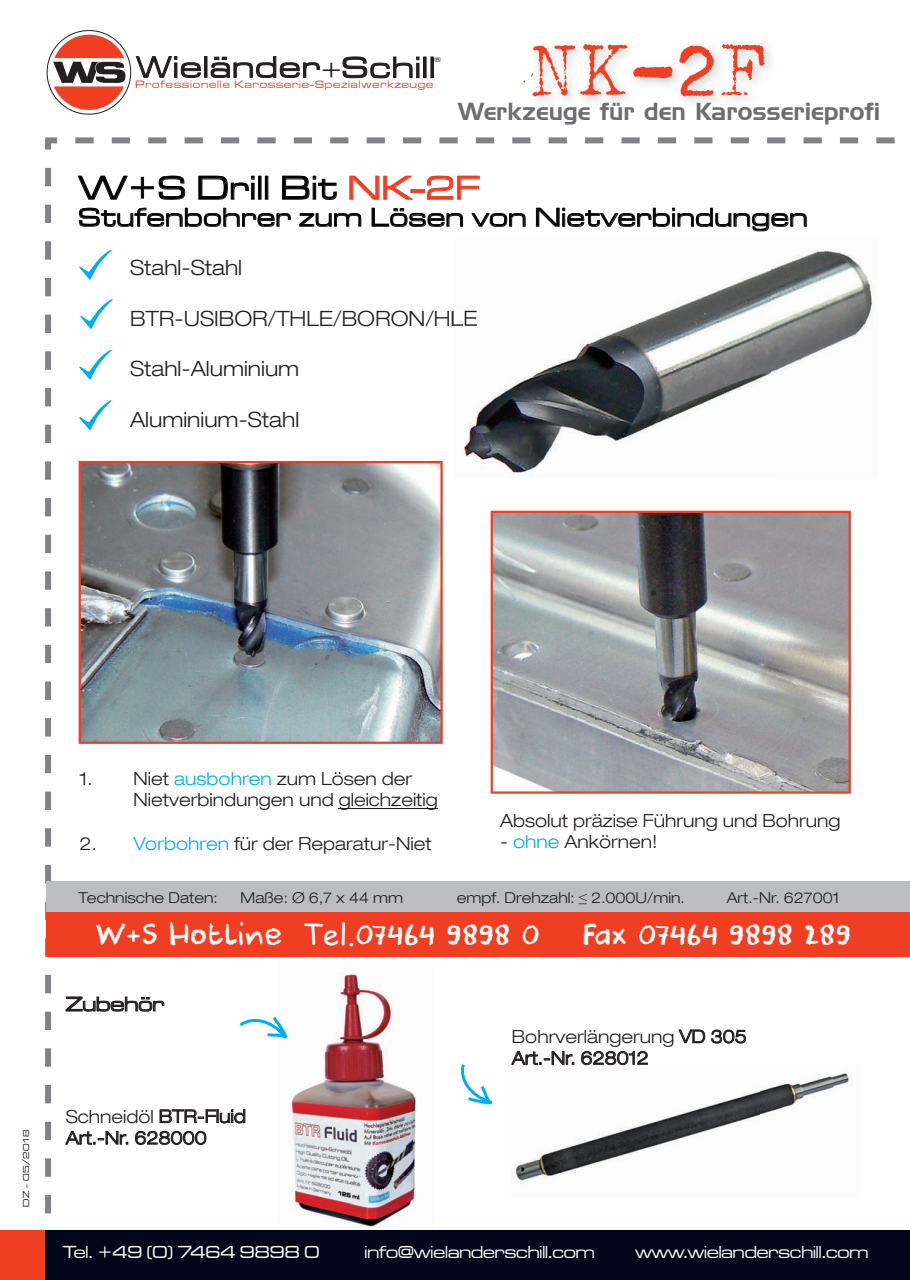
<style>
.page{position:relative;width:910px;height:1280px;background:#fff}
.page>*{position:absolute;margin:0;border:0;box-sizing:border-box;transform-origin:0 0}
.t1{font:90px "Mechanical Machine";color:#ef3e22}
.t2{font:34.5px "Microgramma D Medi Exte";letter-spacing:.04em;color:#000}
.t3{font:28.5px "DK Cool Crayon";letter-spacing:.025em;color:#fff}
.t4{font:27px "Microgramma D Medi Exte";letter-spacing:.04em;color:#000}
.t5{font:24px "Handel Gothic BT";color:#6c6d70}
.t6{font:23.7px "Microgramma D Medi Exte";color:#231f20;scale:1.14 1}
.t7{font:300 expanded 21px "Ford CE";color:#231f20}
.t8{font:21px "Microgramma D Medi Exte";letter-spacing:.01em;color:#231f20}
.t9{font:300 expanded 18px/21.6px "Ford CE";color:#231f20}
.t10{font:18px "Microgramma D Medi Exte";color:#fff}
.t11{font:300 expanded 15px "Ford CE";color:#231f20}
.t12{font:11.1px "Microgramma D Medi Exte";letter-spacing:.085em;color:#ef3e22}
.t13{font:9px "Microgramma D Medi Exte";letter-spacing:.05em;color:#231f20}
.t14{font:7.05px "Microgramma D Medi Exte";color:#231f20}
.s1{color:#ef3e22}
.s2{color:#00aeef}
.s3{font-family:"Times New Roman";font-weight:400;font-stretch:normal}
.s4{font-family:"Comic Sans MS"}
</style>
<div class="page">
<svg style="left:75px;top:137px;width:819px;height:6px"></svg>
<svg style="left:45px;top:137px;width:12px;height:1077px"></svg>
<div style="left:0;top:1230px;width:910px;height:50px;background:#01071a"></div>
<div style="left:0;top:1230px;width:44px;height:50px;background:#ef3e22"></div>
<div style="left:46px;top:912px;width:863px;height:44px;background:#ef3e22"></div>
<div style="left:46px;top:881px;width:863px;height:31px;background:#bcbdc0"></div>
<svg style="left:53px;top:35px;width:73px;height:75px"></svg>
<svg style="left:136px;top:56px;width:65px;height:22px"></svg>
<div style="left:204px;top:56px;width:3px;height:22px;border:1px solid #231f20"></div>
<svg style="left:210px;top:56px;width:110px;height:22px"></svg>
<svg style="left:342px;top:56px;width:77px;height:23px"></svg>
<div style="left:423px;top:57px;width:3px;height:21px;border:1px solid #231f20"></div>
<div style="left:431px;top:57px;width:3px;height:21px;border:1px solid #231f20"></div>
<svg style="left:461px;top:1064px;width:31px;height:40px"></svg>
<svg style="left:240px;top:1017px;width:38px;height:20px"></svg>
<svg style="left:79px;top:249px;width:33px;height:31px"></svg>
<svg style="left:80px;top:299px;width:33px;height:30px"></svg>
<svg style="left:79px;top:349px;width:33px;height:31px"></svg>
<svg style="left:79px;top:400px;width:33px;height:31px"></svg>
<img style="left:512px;top:1064px;width:341px;height:119px">
<img style="left:287px;top:972px;width:129px;height:256px">
<img style="left:278px;top:1021px;width:9px;height:18px">
<svg style="left:77px;top:175px;width:108px;height:25px"></svg>
<svg style="left:198px;top:176px;width:56px;height:24px"></svg>
<div style="left:258px;top:176px;width:3px;height:24px;border:1px solid #231f20"></div>
<div style="left:265px;top:176px;width:3px;height:24px;border:1px solid #231f20"></div>
<svg style="left:282px;top:176px;width:55px;height:24px"></svg>
<svg style="left:349px;top:176px;width:65px;height:24px"></svg>
<div style="left:411px;top:189px;width:14px;height:4px;border:1px solid #ef3e22"></div>
<svg style="left:427px;top:175px;width:53px;height:25px"></svg>
<svg style="left:79px;top:207px;width:212px;height:20px"></svg>
<svg style="left:299px;top:213px;width:63px;height:14px"></svg>
<svg style="left:371px;top:208px;width:92px;height:19px"></svg>
<svg style="left:471px;top:213px;width:55px;height:14px"></svg>
<svg style="left:536px;top:208px;width:271px;height:24px"></svg>
<svg style="left:65px;top:996px;width:100px;height:16px"></svg>
<hr style="left:339px;top:808px;width:99px;height:1px;background:#231f20">
<svg style="left:159px;top:1109px;width:87px;height:15px"></svg>
<svg style="left:65px;top:1130px;width:63px;height:15px"></svg>
<svg style="left:135px;top:1131px;width:72px;height:14px"></svg>
<svg style="left:678px;top:1029px;width:68px;height:15px"></svg>
<svg style="left:511px;top:1051px;width:63px;height:14px"></svg>
<svg style="left:581px;top:1051px;width:67px;height:14px"></svg>
<img style="left:464px;top:249px;width:411px;height:225px">
<img style="left:454px;top:310px;width:23px;height:16px">
<img style="left:79px;top:461px;width:364px;height:283px">
<svg style="left:491px;top:511px;width:360px;height:283px;background:#9c9a9c"></svg>
<h3 class="t6" style="left:320px;top:55px;width:21px">+</h3>
<p class="t14" style="left:435px;top:55px;width:8px">®</p>
<p class="t12" style="left:136px;top:77px;width:299px">Professionelle Karosserie-Spezialwerkzeuge</p>
<h1 class="t1" style="left:529px;top:22px;width:238px">NK-2F</h1>
<h3 class="t5" style="left:458px;top:97px;width:424px">Werkzeuge für den Karosserieprofi</h3>
<h2 class="t2" style="left:79px;top:166px;width:402px">W+S Drill Bit <span class="s1">NK-2F</span></h2>
<h3 class="t4" style="left:79px;top:200px;width:730px">Stufenbohrer zum Lösen von Nietverbindungen</h3>
<p class="t7" style="left:130px;top:255px;width:114px">Stahl-Stahl</p>
<p class="t7" style="left:130px;top:306px;width:349px">BTR-USIBOR/THLE/BORON/HLE</p>
<p class="t7" style="left:130px;top:356px;width:171px">Stahl-Aluminium</p>
<p class="t7" style="left:130px;top:407px;width:171px">Aluminium-Stahl</p>
<p class="t13" style="left:20px;top:1207px;width:79px;rotate:-90deg">DZ - 05/2018</p>
<p class="t9" style="left:134px;top:767px;width:306px;text-indent:-54px">1. Niet <span class="s2">ausbohren</span> zum Lösen der<br>Nietverbindungen und gleichzeitig</p>
<p class="t9" style="left:80px;top:832px;width:354px">2. <span class="s2">Vorbohren</span> für der Reparatur-Niet</p>
<p class="t9" style="left:500px;top:809px;width:342px">Absolut präzise Führung und Bohrung</p>
<p class="t9" style="left:500px;top:831px;width:159px">- <span class="s2">ohne</span> Ankörnen!</p>
<p class="t11" style="left:79px;top:889px;width:141px">Technische Daten:</p>
<p class="t11" style="left:241px;top:889px;width:164px">Maße: Ø 6,7 x 44 mm</p>
<p class="t11" style="left:457px;top:889px;width:230px">empf. Drehzahl: <span class="s3">≤</span> 2.000U/min.</p>
<p class="t11" style="left:727px;top:889px;width:114px">Art.-Nr. 627001</p>
<h3 class="t3" style="left:95px;top:917px;width:446px">W<span class="s4">+</span>S Hotline <span class="s4">Tel.</span>07464 9898 0</h3>
<h3 class="t3" style="left:583px;top:917px;width:269px">Fax 07464 9898 289</h3>
<p class="t8" style="left:66px;top:991px;width:100px">Zubehör</p>
<p class="t9" style="left:66px;top:1105px;width:181px">Schneidöl BTR-Fluid<br>Art.-Nr. 628000</p>
<p class="t9" style="left:512px;top:1025px;width:236px">Bohrverlängerung VD 305<br>Art.-Nr. 628012</p>
<p class="t10" style="left:63px;top:1240px;width:258px">Tel. +49 (0) 7464 9898 0</p>
<p class="t10" style="left:364px;top:1240px;width:232px">info@wielanderschill.com</p>
<p class="t10" style="left:635px;top:1240px;width:235px">www.wielanderschill.com</p>
</div>
